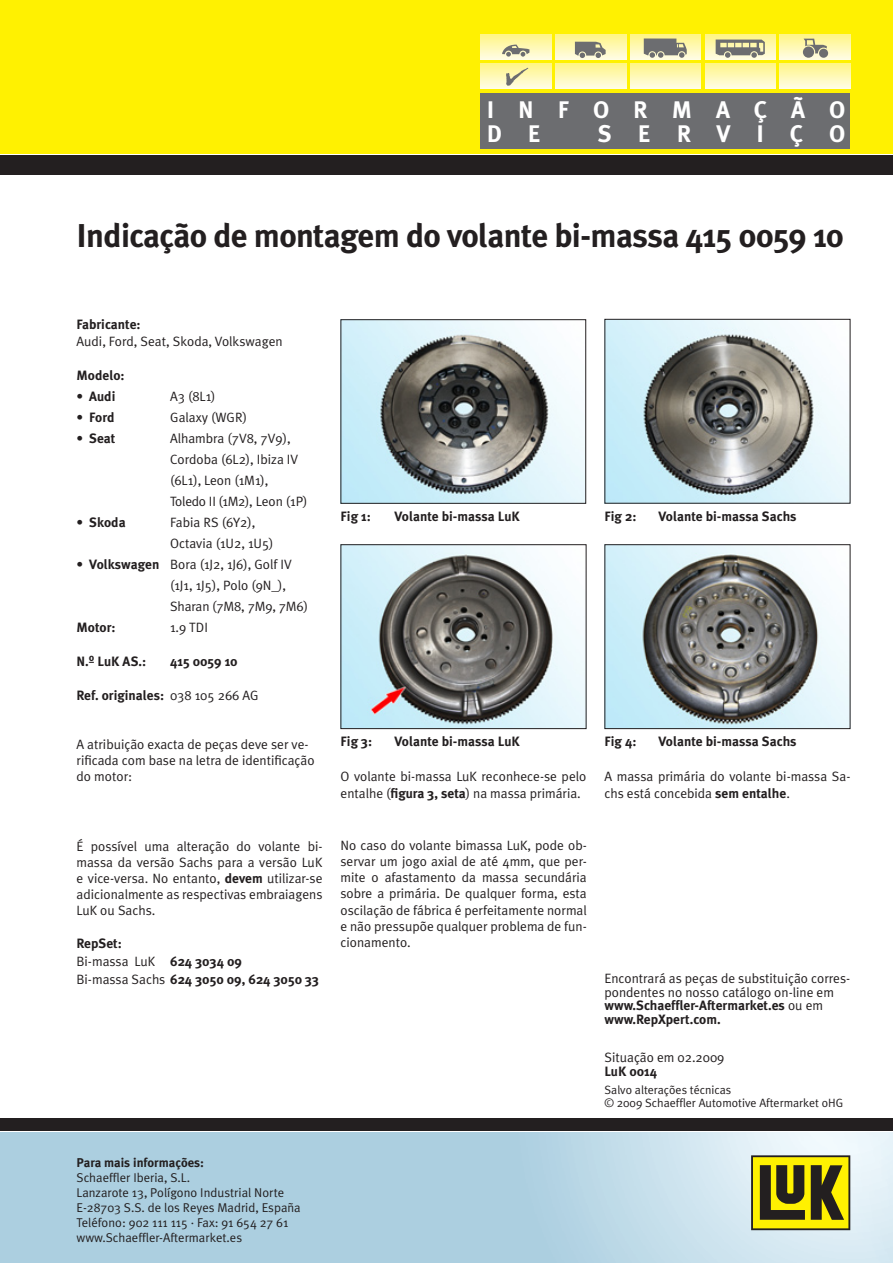
<style>
.page{position:relative;width:893px;height:1263px;background:#fff}
.page>*{position:absolute;margin:0;border:0;box-sizing:border-box;transform-origin:0 0}
.t1{font:700 33px "Meta Plus";letter-spacing:-.02em;color:#231f20}
.t2{font:700 24px "Meta Plus";letter-spacing:1em;color:#fff}
.t3{font:700 24px "Meta Plus";letter-spacing:1.08em;color:#fff}
.t4{font:13.5px/16.2px "Meta Plus Normal";color:#231f20}
.t5{font:700 13.5px "Meta Plus";color:#231f20}
.t6{font:12.75px "Meta Plus Normal";color:#231f20}
.t7{font:700 12.75px "Meta Plus";color:#231f20}
.t8{font:12px "Meta Plus Normal";color:#231f20}
.s1{font-family:"Meta Plus";font-weight:700}
.s2{font-family:"Meta Plus Normal";font-weight:400}
</style>
<div class="page">
<img style="left:342px;top:321px;width:242px;height:181px">
<div style="left:340px;top:319px;width:246px;height:185px;border:1px solid #231f20"></div>
<img style="left:606px;top:321px;width:242px;height:181px">
<div style="left:604px;top:319px;width:246px;height:185px;border:1px solid #231f20"></div>
<img style="left:342px;top:546px;width:242px;height:181px">
<div style="left:340px;top:544px;width:246px;height:185px;border:1px solid #231f20"></div>
<img style="left:606px;top:546px;width:242px;height:181px">
<div style="left:604px;top:544px;width:246px;height:185px;border:1px solid #231f20"></div>
<div style="left:0;top:0;width:893px;height:153px;background:#fff101"></div>
<div style="left:0;top:155px;width:893px;height:19px;background:#231f20"></div>
<div style="left:480px;top:94px;width:370px;height:55px;background:#6c6d70"></div>
<div style="left:0;top:1118px;width:893px;height:13px;background:#231f20"></div>
<svg style="left:751px;top:1155px;width:99px;height:75px;background:#938a11"></svg>
<svg style="left:480px;top:35px;width:71px;height:25px"></svg>
<svg style="left:480px;top:64px;width:71px;height:25px"></svg>
<svg style="left:556px;top:35px;width:70px;height:25px"></svg>
<svg style="left:556px;top:64px;width:70px;height:25px;background:#fff9b7"></svg>
<svg style="left:630px;top:35px;width:71px;height:25px"></svg>
<svg style="left:630px;top:64px;width:71px;height:25px;background:#fff9b7"></svg>
<svg style="left:705px;top:35px;width:71px;height:25px"></svg>
<svg style="left:705px;top:64px;width:71px;height:25px;background:#fff9b7"></svg>
<svg style="left:780px;top:35px;width:70px;height:25px"></svg>
<svg style="left:780px;top:64px;width:70px;height:25px;background:#fff9b7"></svg>
<svg style="left:716px;top:40px;width:49px;height:18px"></svg>
<svg style="left:803px;top:39px;width:25px;height:19px"></svg>
<svg style="left:575px;top:42px;width:31px;height:16px"></svg>
<svg style="left:644px;top:38px;width:43px;height:20px"></svg>
<svg style="left:502px;top:45px;width:27px;height:12px"></svg>
<svg style="left:505px;top:68px;width:23px;height:19px"></svg>
<p class="t2" style="left:487px;top:96px;width:360px">INFORMAÇÃO</p>
<p class="t2" style="left:487px;top:120px;width:56px">D E</p>
<p class="t3" style="left:598px;top:120px;width:249px">SERVIçO</p>
<p class="t1" style="left:77px;top:216px;width:769px">Indicação de montagem do volante bi-massa 415 0059 10</p>
<p class="t5" style="left:77px;top:317px;width:66px">Fabricante:</p>
<p class="t4" style="left:77px;top:333px;width:208px">Audi, Ford, Seat, Skoda, Volkswagen</p>
<p class="t5" style="left:77px;top:367px;width:50px">Modelo:</p>
<p class="t5" style="left:77px;top:388px;width:40px">• Audi</p>
<p class="t4" style="left:170px;top:388px;width:47px">A3 (8L1)</p>
<p class="t5" style="left:77px;top:409px;width:39px">• Ford</p>
<p class="t4" style="left:170px;top:409px;width:79px">Galaxy (WGR)</p>
<p class="t5" style="left:77px;top:430px;width:40px">• Seat</p>
<p class="t4" style="left:170px;top:427px;width:139px;line-height:21px">Alhambra (7V8, 7V9),<br>Cordoba (6L2), Ibiza IV (6L1), Leon (1M1),<br>Toledo II (1M2), Leon (1P)</p>
<p class="t5" style="left:77px;top:514px;width:51px">• Skoda</p>
<p class="t4" style="left:170px;top:511px;width:105px;line-height:21px">Fabia RS (6Y2),<br>Octavia (1U2, 1U5)</p>
<p class="t4" style="left:170px;top:553px;width:139px;line-height:21px;text-indent:-94px"><span class="s1">• Volkswagen</span> Bora (1J2, 1J6), Golf IV (1J1, 1J5), Polo (9N_),<br>Sharan (7M8, 7M9, 7M6)</p>
<p class="t5" style="left:77px;top:619px;width:41px">Motor:</p>
<p class="t4" style="left:170px;top:619px;width:39px">1.9 TDI</p>
<p class="t5" style="left:77px;top:653px;width:71px">N.º LuK AS.:</p>
<p class="t5" style="left:170px;top:653px;width:69px">415 0059 10</p>
<p class="t5" style="left:77px;top:688px;width:183px">Ref. originales: <span class="s2">038 105 266 AG</span></p>
<p class="t4" style="left:77px;top:736px;width:240px">A atribuição exacta de peças deve ser ve&shy;rificada com base na letra de identificação do motor:</p>
<p class="t4" style="left:77px;top:838px;width:247px;text-align:justify">É possível uma alteração do volante bi&shy;massa da versão Sachs para a versão LuK e vice-versa. No entanto, <span class="s1">devem</span> utilizar-se adicionalmente as respectivas embraiagens LuK ou Sachs.</p>
<p class="t5" style="left:77px;top:935px;width:47px">RepSet:</p>
<p class="t4" style="left:77px;top:953px;width:167px">Bi-massa LuK <span class="s1">624 3034 09</span></p>
<p class="t5" style="left:77px;top:971px;width:244px"><span class="s2">Bi-massa Sachs</span> 624 3050 09, 624 3050 33</p>
<p class="t5" style="left:340px;top:508px;width:32px">Fig 1:</p>
<p class="t5" style="left:394px;top:508px;width:127px">Volante bi-massa LuK</p>
<p class="t5" style="left:604px;top:508px;width:34px">Fig 2:</p>
<p class="t5" style="left:658px;top:508px;width:140px">Volante bi-massa Sachs</p>
<p class="t5" style="left:340px;top:733px;width:33px">Fig 3:</p>
<p class="t5" style="left:394px;top:733px;width:127px">Volante bi-massa LuK</p>
<p class="t5" style="left:604px;top:733px;width:34px">Fig 4:</p>
<p class="t5" style="left:658px;top:733px;width:140px">Volante bi-massa Sachs</p>
<p class="t4" style="left:340px;top:768px;width:247px">O volante bi-massa LuK reconhece-se pelo entalhe (<span class="s1">figura 3, seta</span>) na massa primária.</p>
<p class="t4" style="left:604px;top:768px;width:247px">A massa primária do volante bi-massa Sa&shy;chs está concebida <span class="s1">sem entalhe</span>.</p>
<p class="t4" style="left:340px;top:837px;width:248px;text-align:justify">No caso do volante bimassa LuK, pode ob&shy;servar um jogo axial de até 4mm, que per&shy;mite o afastamento da massa secundária sobre a primária. De qualquer forma, esta oscilação de fábrica é perfeitamente normal e não pressupõe qualquer problema de fun&shy;cionamento.</p>
<p class="t4" style="left:604px;top:971px;width:247px;line-height:13.5px">Encontrará as peças de substituição corres&shy;pondentes no nosso catálogo on-line em</p>
<p class="t5" style="left:604px;top:997px;width:220px">www.Schaeffler-Aftermarket.es <span class="s2">ou em</span></p>
<p class="t5" style="left:604px;top:1011px;width:118px">www.RepXpert.com.</p>
<p class="t4" style="left:604px;top:1049px;width:122px">Situação em 02.2009</p>
<p class="t5" style="left:604px;top:1063px;width:54px">LuK 0014</p>
<p class="t8" style="left:604px;top:1083px;width:128px">Salvo alterações técnicas</p>
<p class="t8" style="left:604px;top:1096px;width:240px">© 2009 Schaeffler Automotive Aftermarket oHG</p>
<p class="t7" style="left:77px;top:1155px;width:129px">Para mais informações:</p>
<p class="t6" style="left:77px;top:1170px;width:115px">Schaeffler Iberia, S.L.</p>
<p class="t6" style="left:77px;top:1185px;width:209px">Lanzarote 13, Polígono Industrial Norte</p>
<p class="t6" style="left:77px;top:1200px;width:226px">E-28703 S.S. de los Reyes Madrid, España</p>
<p class="t6" style="left:77px;top:1215px;width:213px">Teléfono: 902 111 115 · Fax: 91 654 27 61</p>
<p class="t6" style="left:77px;top:1230px;width:167px">www.Schaeffler-Aftermarket.es</p>
</div>
